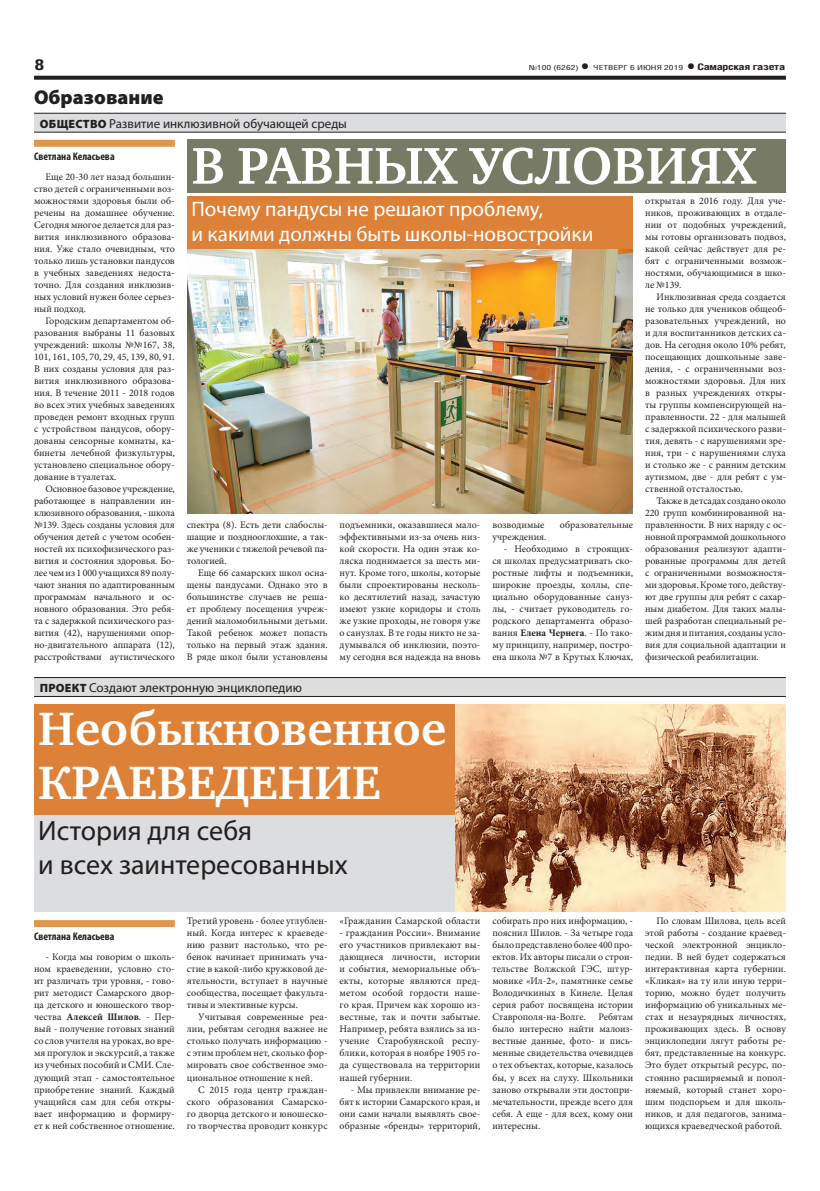
<style>
.page{position:relative;width:820px;height:1191px;background:#fff}
.page>*{position:absolute;margin:0;border:0;box-sizing:border-box;transform-origin:0 0}
.заголовок{font:700 53px "Charter C";color:#fff}
.заголовок-2{font:700 48px/54px "Charter C";color:#fff}
.подзаголовок{font:28px/33.6px "Myriad Pro";color:#231f20}
.подзаголовок-2{font:21px/25.2px "Myriad Pro";color:#fff}
.рубрика{font:900 20px "Myriad Pro";color:#231f20}
.t1{font:700 15px "Helios Cond";color:#231f20;scale:1.4 1}
.надзаголовок{font:13px "Myriad Pro";color:#231f20}
.АВТОР_цвет{font:700 condensed 11px "Myriad Pro";color:#231f20}
.ОСНОВНОЙ{font:10px/12px "Minion Pro";color:#231f20;text-align:justify}
.t2{font:7px "Helios Cond";color:#231f20;scale:1.4 1}
.s1{font-weight:700;font-size:16px}
.s2{font-weight:700;font-size:9px}
.s3{font-weight:900;font-size:12px}
.s4{font-weight:700}
</style>
<div class="page">
<svg style="left:34px;top:76px;width:751px;height:4px;background:#322f2f"></svg>
<div style="left:34px;top:113px;width:751px;height:19px;background:#dcdddf"></div>
<hr style="left:34px;top:113px;width:751px;height:1px;background:#231f20">
<hr style="left:34px;top:132px;width:751px;height:1px;background:#231f20">
<div style="left:34px;top:677px;width:751px;height:19px;background:#dcdddf"></div>
<hr style="left:34px;top:677px;width:751px;height:1px;background:#231f20">
<hr style="left:34px;top:696px;width:751px;height:1px;background:#231f20">
<div style="left:34px;top:140px;width:141px;height:7px;background:#e0974d"></div>
<div style="left:34px;top:920px;width:141px;height:7px;background:#e0974d"></div>
<div style="left:187px;top:139px;width:598px;height:54px;background:#777a65"></div>
<div style="left:187px;top:196px;width:445px;height:53px;background:#de8138"></div>
<img style="left:187px;top:249px;width:445px;height:264px">
<div style="left:34px;top:704px;width:421px;height:110px;background:#de8138"></div>
<div style="left:34px;top:814px;width:421px;height:97px;background:#dcdddf"></div>
<img style="left:455px;top:704px;width:330px;height:207px">
<p class="t1" style="left:34px;top:55px;width:9px">8</p>
<p class="t2" style="left:528px;top:63px;width:184px">№100 (6262) <span class="s1">•</span> ЧЕТВЕРГ 6 ИЮНЯ 2019 <span class="s1">•</span> <span class="s2">Самарская газета</span></p>
<p class="рубрика" style="left:34px;top:85px;width:131px">Образование</p>
<p class="надзаголовок" style="left:40px;top:115px;width:308px"><span class="s3">ОБЩЕСТВО</span> Развитие инклюзивной обучающей среды</p>
<p class="АВТОР_цвет" style="left:34px;top:150px;width:82px">Светлана Келасьева</p>
<p class="ОСНОВНОЙ" style="left:34px;top:171px;width:142px;text-indent:11px">Еще 20-30 лет назад большин&shy;ство детей с ограниченными воз&shy;можностями здоровья были об&shy;речены на домашнее обучение.<br>Сегодня многое делается для раз&shy;вития инклюзивного образова&shy;ния. Уже стало очевидным, что только лишь установки пандусов в учебных заведениях недоста&shy;точно. Для создания инклюзив&shy;ных условий нужен более серьез&shy;ный подход.</p>
<p class="ОСНОВНОЙ" style="left:34px;top:315px;width:142px;text-indent:11px">Городским департаментом об&shy;разования выбраны 11 базовых учреждений: школы №№167, 38, 101, 161, 105, 70, 29, 45, 139, 80, 91.<br>В них созданы условия для раз&shy;вития инклюзивного образова&shy;ния. В течение 2011 - 2018 годов во всех этих учебных заведениях проведен ремонт входных групп с устройством пандусов, обору&shy;дованы сенсорные комнаты, ка&shy;бинеты лечебной физкультуры, установлено специальное обору&shy;дование в туалетах.</p>
<p class="ОСНОВНОЙ" style="left:34px;top:483px;width:142px;text-indent:11px">Основное базовое учреждение, работающее в направлении ин&shy;клюзивного образования, - школа №139. Здесь созданы условия для обучения детей с учетом особен&shy;ностей их психофизического раз&shy;вития и состояния здоровья. Бо&shy;лее чем из 1 000 учащихся 89 полу&shy;чают знания по адаптированным программам начального и ос&shy;новного образования. Это ребя&shy;та с задержкой психического раз&shy;вития (42), нарушениями опор&shy;но-двигательного аппарата (12), расстройствами аутистического</p>
<p class="заголовок" style="left:191px;top:137px;width:565px">В РАВНЫХ УСЛОВИЯХ</p>
<p class="подзаголовок-2" style="left:191px;top:196px;width:403px">Почему пандусы не решают проблему,<br>и какими должны быть школы-новостройки</p>
<p class="ОСНОВНОЙ" style="left:645px;top:195px;width:142px">открытая в 2016 году. Для уче&shy;ников, проживающих в отдале&shy;нии от подобных учреждений, мы готовы организовать подвоз, какой сейчас действует для ре&shy;бят с ограниченными возмож&shy;ностями, обучающимися в шко&shy;ле №139.</p>
<p class="ОСНОВНОЙ" style="left:645px;top:291px;width:142px;text-indent:11px">Инклюзивная среда создается не только для учеников общеоб&shy;разовательных учреждений, но и для воспитанников детских са&shy;дов. На сегодня около 10% ребят, посещающих дошкольные заве&shy;дения, - с ограниченными воз&shy;можностями здоровья. Для них в разных учреждениях откры&shy;ты группы компенсирующей на&shy;правленности. 22 - для малышей с задержкой психического разви&shy;тия, девять - с нарушениями зре&shy;ния, три - с нарушениями слуха и столько же - с ранним детским аутизмом, две - для ребят с ум&shy;ственной отсталостью.</p>
<p class="ОСНОВНОЙ" style="left:645px;top:495px;width:142px;text-indent:11px">Также в детсадах создано около 220 групп комбинированной на&shy;правленности. В них наряду с ос&shy;новной программой дошкольного образования реализуют адапти&shy;рованные программы для детей с ограниченными возможностя&shy;ми здоровья. Кроме того, действу&shy;ют две группы для ребят с сахар&shy;ным диабетом. Для таких малы&shy;шей разработан специальный ре&shy;жим дня и питания, созданы усло&shy;вия для социальной адаптации и физической реабилитации.</p>
<p class="ОСНОВНОЙ" style="left:187px;top:519px;width:142px">спектра (8). Есть дети слабослы&shy;шащие и позднооглохшие, а так&shy;же ученики с тяжелой речевой па&shy;тологией.</p>
<p class="ОСНОВНОЙ" style="left:187px;top:567px;width:142px;text-indent:11px">Еще 66 самарских школ осна&shy;щены пандусами. Однако это в большинстве случаев не реша&shy;ет проблему посещения учреж&shy;дений маломобильными детьми.<br>Такой ребенок может попасть только на первый этаж здания.<br>В ряде школ были установлены</p>
<p class="ОСНОВНОЙ" style="left:339px;top:519px;width:142px">подъемники, оказавшиеся мало&shy;эффективными из-за очень низ&shy;кой скорости. На один этаж ко&shy;ляска поднимается за шесть ми&shy;нут. Кроме того, школы, которые были спроектированы несколь&shy;ко десятилетий назад, зачастую имеют узкие коридоры и столь же узкие проходы, не говоря уже о санузлах. В те годы никто не за&shy;думывался об инклюзии, поэто&shy;му сегодня вся надежда на вновь</p>
<p class="ОСНОВНОЙ" style="left:492px;top:519px;width:53px">возводимые</p>
<p class="ОСНОВНОЙ" style="left:559px;top:519px;width:75px">образовательные</p>
<p class="ОСНОВНОЙ" style="left:492px;top:531px;width:56px">учреждения.</p>
<p class="ОСНОВНОЙ" style="left:492px;top:543px;width:142px;text-indent:11px">- Необходимо в строящих&shy;ся школах предусматривать ско&shy;ростные лифты и подъемники, широкие проезды, холлы, спе&shy;циально оборудованные сануз&shy;лы, - считает руководитель го&shy;родского департамента образо&shy;вания <span class="s4">Елена Чернега</span>. - По тако&shy;му принципу, например, постро&shy;ена школа №7 в Крутых Ключах,</p>
<p class="надзаголовок" style="left:40px;top:679px;width:263px"><span class="s3">ПРОЕКТ</span> Создают электронную энциклопедию</p>
<p class="заголовок-2" style="left:38px;top:702px;width:409px">Необыкновенное<br>КРАЕВЕДЕНИЕ</p>
<p class="подзаголовок" style="left:38px;top:813px;width:311px">История для себя<br>и всех заинтересованных</p>
<p class="АВТОР_цвет" style="left:34px;top:930px;width:82px">Светлана Келасьева</p>
<p class="ОСНОВНОЙ" style="left:34px;top:951px;width:142px;text-indent:11px">- Когда мы говорим о школь&shy;ном краеведении, условно сто&shy;ит различать три уровня, - гово&shy;рит методист Самарского двор&shy;ца детского и юношеского твор&shy;чества <span class="s4">Алексей Шилов</span>. - Пер&shy;вый - получение готовых знаний со слов учителя на уроках, во вре&shy;мя прогулок и экскурсий, а также из учебных пособий и СМИ. Сле&shy;дующий этап - самостоятельное приобретение знаний. Каждый учащийся сам для себя откры&shy;вает информацию и формиру&shy;ет к ней собственное отношение.</p>
<p class="ОСНОВНОЙ" style="left:187px;top:915px;width:142px">Третий уровень - более углублен&shy;ный. Когда интерес к краеведе&shy;нию развит настолько, что ре&shy;бенок начинает принимать уча&shy;стие в какой-либо кружковой де&shy;ятельности, вступает в научные сообщества, посещает факульта&shy;тивы и элективные курсы.</p>
<p class="ОСНОВНОЙ" style="left:187px;top:1011px;width:142px;text-indent:11px">Учитывая современные реа&shy;лии, ребятам сегодня важнее не столько получать информацию - с этим проблем нет, сколько фор&shy;мировать свое собственное эмо&shy;циональное отношение к ней.</p>
<p class="ОСНОВНОЙ" style="left:187px;top:1083px;width:142px;text-indent:11px">С 2015 года центр граждан&shy;ского образования Самарско&shy;го дворца детского и юношеско&shy;го творчества проводит конкурс</p>
<p class="ОСНОВНОЙ" style="left:339px;top:915px;width:142px">«Гражданин Самарской области</p>
<p class="ОСНОВНОЙ" style="left:339px;top:927px;width:142px">- гражданин России». Внимание его участников привлекают вы&shy;дающиеся личности, истории и события, мемориальные объ&shy;екты, которые являются пред&shy;метом особой гордости наше&shy;го края. Причем как хорошо из&shy;вестные, так и почти забытые.<br>Например, ребята взялись за из&shy;учение Старобуянской респу&shy;блики, которая в ноябре 1905 го&shy;да существовала на территории нашей губернии.</p>
<p class="ОСНОВНОЙ" style="left:339px;top:1083px;width:142px;text-indent:11px">- Мы привлекли внимание ре&shy;бят к истории Самарского края, и они сами начали выявлять свое&shy;образные «бренды» территорий,</p>
<p class="ОСНОВНОЙ" style="left:492px;top:915px;width:142px">собирать про них информацию, - пояснил Шилов. - За четыре года было представлено более 400 про&shy;ектов. Их авторы писали о строи&shy;тельстве Волжской ГЭС, штур&shy;мовике «Ил-2», памятнике семье Володичкиных в Кинеле. Целая серия работ посвящена истории Ставрополя-на-Волге.</p>
<p class="ОСНОВНОЙ" style="left:492px;top:1011px;width:142px;text-indent:106px">Ребятам было интересно найти малоиз&shy;вестные данные, фото- и пись&shy;менные свидетельства очевидцев о тех объектах, которые, казалось бы, у всех на слуху. Школьники заново открывали эти достопри&shy;мечательности, прежде всего для себя. А еще - для всех, кому они интересны.</p>
<p class="ОСНОВНОЙ" style="left:645px;top:915px;width:142px;text-indent:11px">По словам Шилова, цель всей этой работы - создание краевед&shy;ческой электронной энцикло&shy;педии. В ней будет содержаться интерактивная карта губернии. «Кликая» на ту или иную терри&shy;торию, можно будет получить информацию об уникальных ме&shy;стах и незаурядных личностях, проживающих здесь. В основу энциклопедии лягут работы ре&shy;бят, представленные на конкурс.<br>Это будет открытый ресурс, по&shy;стоянно расширяемый и попол&shy;няемый, который станет хоро&shy;шим подспорьем и для школь&shy;ников, и для педагогов, занима&shy;ющихся краеведческой работой.</p>
</div>
